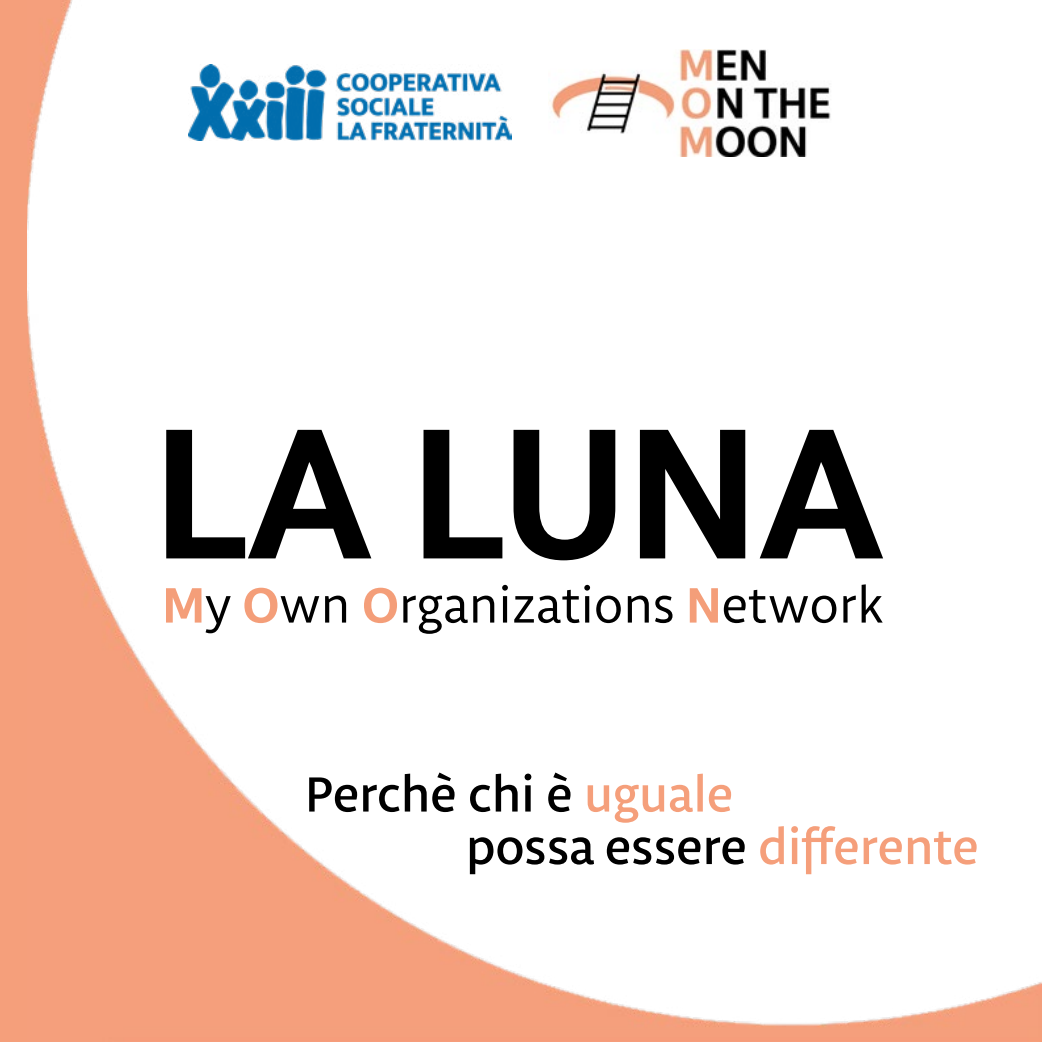
<style>
.page{position:relative;width:1042px;height:1042px;background:#fff}
.page>*{position:absolute;margin:0;border:0;box-sizing:border-box;transform-origin:0 0}
.t1{font:700 197.92px "Libertad";color:#000}
.t2{font:52.85px "Libertad";color:#000}
.t3{font:500 52.5px/52.5px "Libertad";color:#000}
.s1{font-weight:700;color:#f49e79}
.s2{color:#f59f7b}
</style>
<div class="page">
<img style="left:26px;top:0;width:1016px;height:1042px">
<div style="left:0;top:0;width:26px;height:1042px;background:#f59f7b"></div>
<h1 class="t1" style="left:153px;top:359px;width:732px">LA LUNA</h1>
<p class="t2" style="left:162px;top:573px;width:723px"><span class="s1">M</span>y <span class="s1">O</span>wn <span class="s1">O</span>rganizations <span class="s1">N</span>etwork</p>
<p class="t3" style="left:466px;top:766px;width:514px;text-indent:-161px">Perchè chi è <span class="s2">uguale<br></span>possa essere <span class="s2">differente</span></p>
</div>
